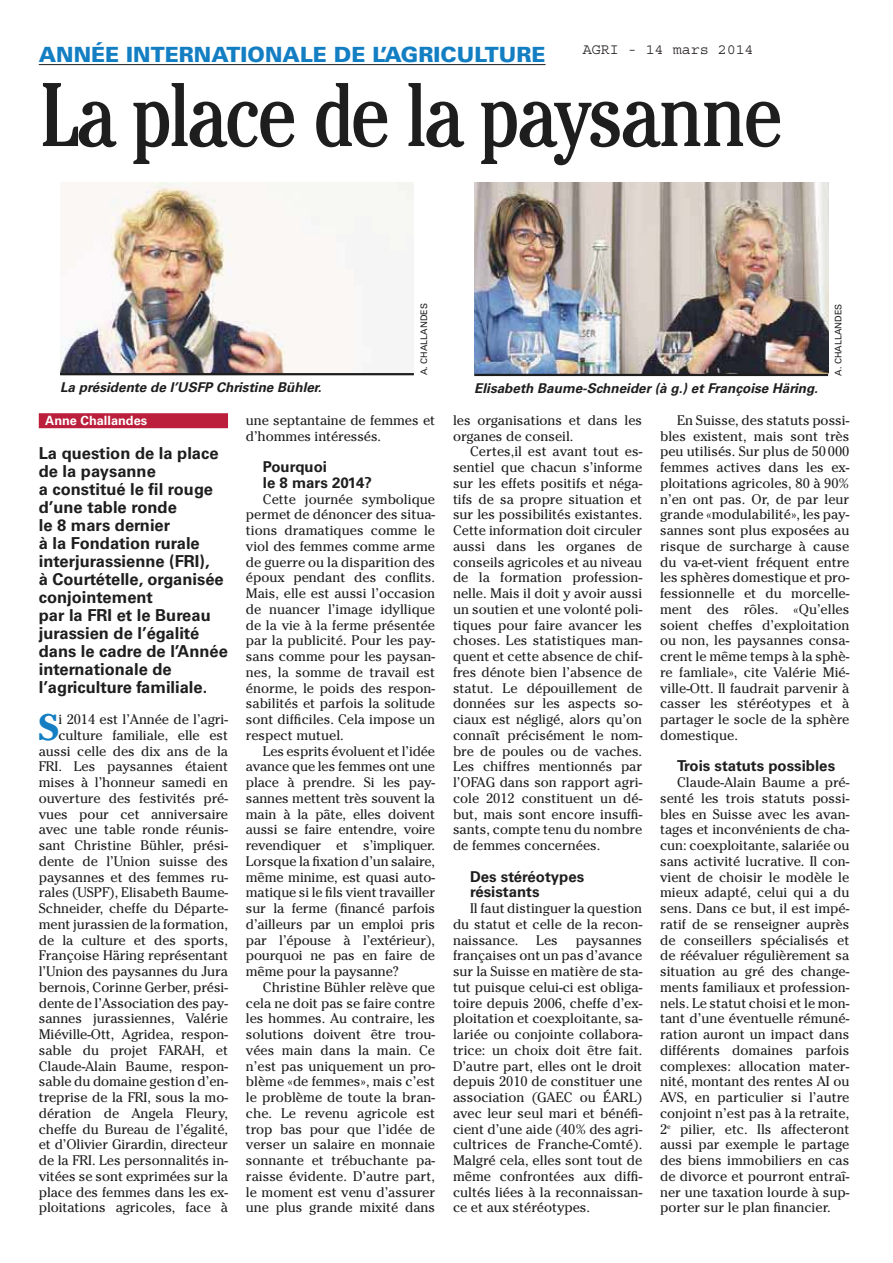
<style>
.page{position:relative;width:893px;height:1263px;background:#fff}
.page>*{position:absolute;margin:0;border:0;box-sizing:border-box;transform-origin:0 0}
.t1{font:condensed 90px "Cheltenham Std";letter-spacing:-.025em;color:#1f1e1f}
.t2{font:700 36.6px "Cheltenham Std";color:#147ec3}
.t3{font:900 21px "Univers LT Std";color:#147ec3}
.t4{font:700 16.5px/18px "Univers LT Std";color:#1f1e1f}
.t5{font:700 15px/15.8px "Univers LT Std";color:#1f1e1f}
.t6{font:15px "Courier Std";color:#231f20}
.t7{font:13.8px/15.8px "Cheltenham Std";letter-spacing:-.005em;color:#1f1e1f;text-align:justify}
.t8{font:italic 700 13.5px "Univers LT Std";color:#1f1e1f}
.t9{font:700 12.75px "Univers LT Std";color:#fff}
.t10{font:9px "Univers LT Std";color:#1f1e1f}
</style>
<div class="page">
<hr style="left:39px;top:64px;width:506px;height:1px;background:#1f1e1f">
<div style="left:39px;top:413px;width:189px;height:15px;background:#bb1f3c"></div>
<img style="left:60px;top:182px;width:354px;height:191px">
<hr style="left:60px;top:373px;width:354px;height:2px;background:#1f1e1f">
<img style="left:474px;top:182px;width:354px;height:192px">
<hr style="left:474px;top:374px;width:354px;height:2px;background:#1f1e1f">
<h3 class="t3" style="left:39px;top:42px;width:508px">ANNÉE INTERNATIONALE DE L’AGRICULTURE</h3>
<h1 class="t1" style="left:39px;top:62px;width:746px">La place de la paysanne</h1>
<p class="t6" style="left:583px;top:40px;width:173px">AGRI - 14 mars 2014</p>
<p class="t8" style="left:60px;top:382px;width:263px">La présidente de l’USFP Christine Bühler.</p>
<p class="t10" style="left:419px;top:375px;width:74px;rotate:-90deg">A. CHALLANDES</p>
<p class="t8" style="left:474px;top:383px;width:345px">Elisabeth Baume-Schneider (à g.) et Françoise Häring.</p>
<p class="t10" style="left:833px;top:376px;width:74px;rotate:-90deg">A. CHALLANDES</p>
<p class="t9" style="left:45px;top:415px;width:104px">Anne Challandes</p>
<p class="t4" style="left:39px;top:445px;width:191px">La question de la place de la paysanne<br>a constitué le fil rouge d’une table ronde<br>le 8 mars dernier<br>à la Fondation rurale interjurassienne (FRI),<br>à Courtételle, organisée conjointement<br>par la FRI et le Bureau jurassien de l’égalité dans le cadre de l’Année internationale de l’agriculture familiale.</p>
<h2 class="t2" style="left:39px;top:706px;width:21px">S</h2>
<p class="t7" style="left:39px;top:713px;width:191px;text-align:right">i 2014 est l’Année de l’agri&shy;culture familiale, elle est aus si celle des dix ans de la<br>FRI. Les paysannes étaient mises à l’honneur samedi en ouverture des festivités pré&shy;vues pour cet anniversaire avec une table ronde réunis&shy;sant Christine Bühler, prési&shy;dente de l’Union suisse des paysannes et des femmes ru&shy;rales (USPF), Elisabeth Baume-<br>Schneider, cheffe du Départe&shy;ment jurassien de la formation, de la culture et des sports,<br>Françoise Häring représentant l’Union des paysannes du Jura bernois, Corinne Gerber, prési&shy;dente de l’Association des pay&shy;sannes jurassiennes, Valérie<br>Miéville-Ott, Agridea, respon&shy;sable du projet FARAH, et<br>Claude-Alain Baume, respon&shy;sable du domaine gestion d’en&shy;treprise de la FRI, sous la mo&shy;dération de Angela Fleury, cheffe du Bureau de l’égalité, et d’Olivier Girardin, directeur de la FRI. Les personnalités in&shy;vitées se sont exprimées sur la place des femmes dans les ex&shy;ploitations agricoles, face à</p>
<p class="t7" style="left:246px;top:414px;width:191px">une septantaine de femmes et d’hommes intéressés.</p>
<p class="t5" style="left:263px;top:460px;width:111px">Pourquoi<br>le 8 mars 2014?</p>
<p class="t7" style="left:246px;top:492px;width:191px;text-indent:17px">Cette journée symbolique permet de dénoncer des situa&shy;tions dramatiques comme le viol des femmes comme arme de guerre ou la disparition des époux pendant des conflits.<br>Mais, elle est aussi l’occasion de nuancer l’image idyllique de la vie à la ferme présentée par la publicité. Pour les pay&shy;sans comme pour les paysan - nes, la somme de travail est énorme, le poids des respon&shy;sabilités et parfois la solitude sont difficiles. Cela impose un respect mutuel.</p>
<p class="t7" style="left:246px;top:744px;width:191px;text-indent:17px">Les esprits évoluent et l’idée avance que les femmes ont une place à prendre. Si les pay&shy;sannes mettent très souvent la main à la pâte, elles doivent aussi se faire entendre, voire revendiquer et s’impliquer.<br>Lorsque la fixation d’un salaire, même minime, est qua si auto&shy;matique si le fils vient travailler sur la ferme (financé parfois d’ailleurs par un emploi pris par l’épouse à l’extérieur), pourquoi ne pas en faire de même pour la paysanne?</p>
<p class="t7" style="left:246px;top:981px;width:191px;text-indent:17px">Christine Bühler relève que cela ne doit pas se faire contre les hommes. Au contraire, les solutions doivent être trou&shy;vées main dans la main. Ce n’est pas uniquement un pro&shy;blème «de femmes», mais c’est le problème de toute la bran - che. Le revenu agricole est trop bas pour que l’idée de verser un salaire en monnaie sonnante et trébuchante pa&shy;raisse évidente. D’autre part, le moment est venu d’assurer une plus grande mixité dans</p>
<p class="t7" style="left:453px;top:414px;width:191px">les organisations et dans les organes de conseil.</p>
<p class="t7" style="left:453px;top:445px;width:191px;text-indent:17px">Certes,il est avant tout es&shy;sentiel que chacun s’informe sur les effets positifs et néga&shy;tifs de sa propre situation et sur les possibilités existantes.<br>Cette information doit circuler aussi dans les organes de conseils agricoles et au niveau de la formation profession&shy;nelle. Mais il doit y avoir aussi un soutien et une volonté poli&shy;tiques pour faire avancer les choses. Les statistiques man&shy;quent et cette absence de chif&shy;fres dénote bien l’absence de statut. Le dépouillement de données sur les aspects so&shy;ciaux est négligé, alors qu’on connaît précisément le nom&shy;bre de poules ou de vaches.<br>Les chiffres mentionnés par l’OFAG dans son rapport agri&shy;cole 2012 constituent un dé&shy;but, mais sont encore insuffi&shy;sants, compte tenu du nombre de femmes concernées.</p>
<p class="t5" style="left:470px;top:869px;width:116px">Des stéréotypes résistants</p>
<p class="t7" style="left:453px;top:902px;width:191px;text-indent:17px">Il faut distinguer la question du statut et celle de la recon&shy;naissance.</p>
<p class="t7" style="left:536px;top:933px;width:23px">Les</p>
<p class="t7" style="left:453px;top:933px;width:191px;text-indent:123px">paysannes françaises ont un pas d’avance sur la Suisse en matière de sta&shy;tut puisque celui-ci est obliga&shy;toire depuis 2006, cheffe d’ex&shy;ploitation et coexploitante, sa&shy;lariée ou conjointe collabora&shy;trice: un choix doit être fait.<br>D’autre part, elles ont le droit depuis 2010 de constituer une association (GAEC ou ÉARL) avec leur seul mari et bénéfi&shy;cient d’une aide (40% des agri&shy;cultrices de Franche-Comté).<br>Malgré cela, elles sont tout de même confrontées aux diffi&shy;cultés liées à la reconnaissan - ce et aux stéréotypes.</p>
<p class="t7" style="left:660px;top:414px;width:191px;text-indent:17px">En Suisse, des statuts possi&shy;bles existent, mais sont très peu utilisés. Sur plus de 50000 femmes actives dans les ex&shy;ploitations agricoles, 80 à 90% n’en ont pas. Or, de par leur grande «modulabilité», les pay&shy;sannes sont plus exposées au risque de surcharge à cause du va-et-vient fréquent entre les sphères domestique et pro&shy;fessionnelle et du morcelle&shy;ment des rôles. «Qu’elles soient cheffes d’exploitation ou non, les paysannes consa&shy;crent le même temps à la sphè - re famliale», cite Valérie Mié&shy;ville-Ott. Il faudrait parvenir à casser les stéréotypes et à partager le socle de la sphère domestique.</p>
<p class="t5" style="left:677px;top:759px;width:160px">Trois statuts possibles</p>
<p class="t7" style="left:660px;top:776px;width:191px;text-indent:17px">Claude-Alain Baume a pré&shy;senté les trois statuts possi&shy;bles en Suisse avec les avan&shy;tages et inconvénients de cha&shy;cun: coexploitante, salariée ou sans activité lucrative. Il con - vient de choisir le modèle le mieux adapté, celui qui a du sens. Dans ce but, il est impé&shy;ratif de se renseigner auprès de conseillers spécialisés et de réévaluer régulièrement sa situation au gré des change&shy;ments familiaux et profession&shy;nels. Le statut choisi et le mon&shy;tant d’une éventuelle rémuné&shy;ration auront un impact dans différents domaines parfois complexes: allocation mater&shy;nité, montant des rentes AI ou AVS, en particulier si l’autre conjoint n’est pas à la retraite, 2<sup>e</sup> pilier, etc. Ils affecteront aussi par exemple le partage des biens immobiliers en cas de divorce et pourront entraî&shy;ner une taxation lourde à sup&shy;porter sur le plan financier.</p>
</div>
